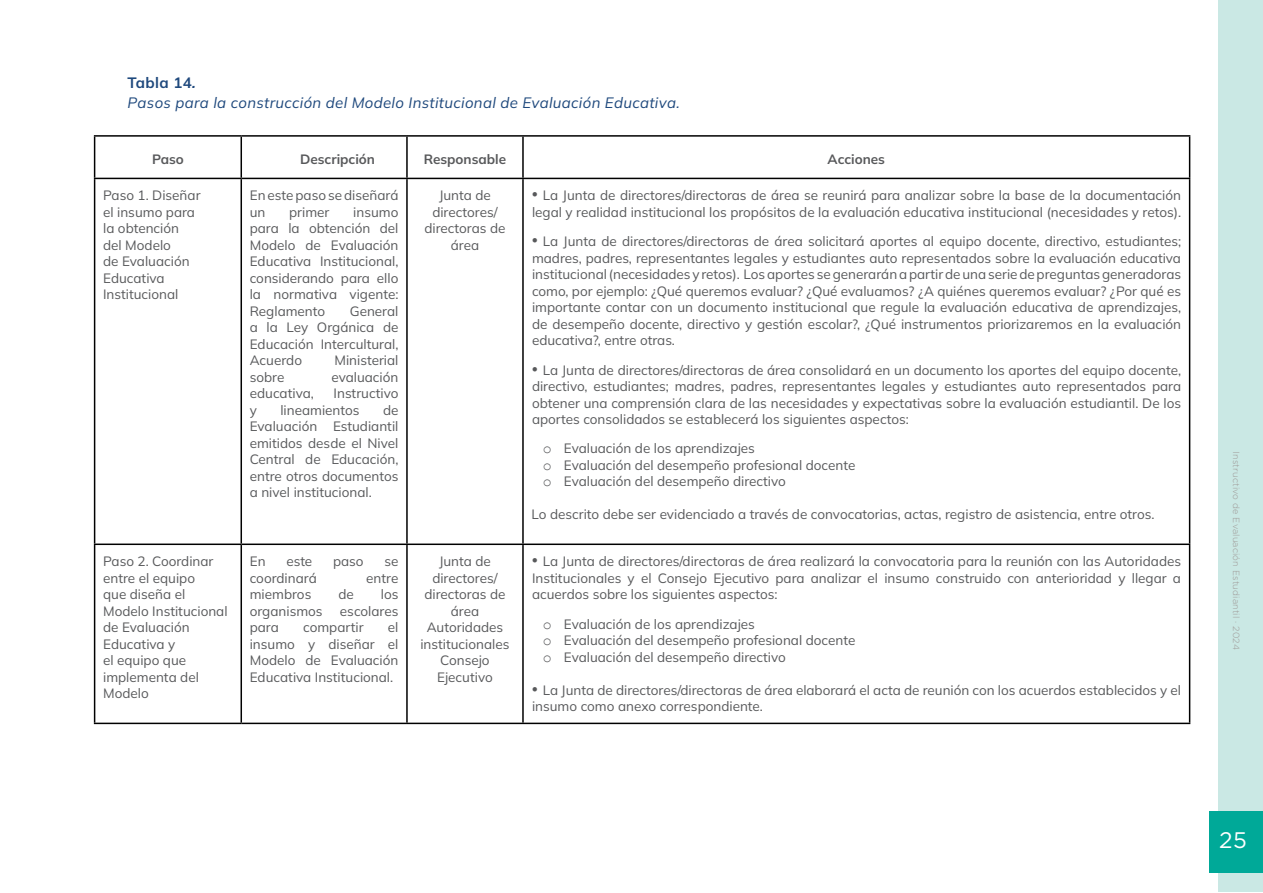
<style>
.page{position:relative;width:1263px;height:893px;background:#fff}
.page>*{position:absolute;margin:0;border:0;box-sizing:border-box;transform-origin:0 0}
.t1{font:22.5px "Gotham";color:#fff}
.t2{font:italic 200 15px/19.5px "Mulish";letter-spacing:.02em;color:#1f497d}
.t3{font:13.5px/16.5px "Mulish";color:#58595b}
.t4{font:700 13.5px "Mulish";color:#58595b}
.t5{font:300 9px "Gotham";letter-spacing:.02em;color:#9d9795}
.s1{font-weight:700;font-style:normal}
.s2{font-family:"Courier New";font-size:15px}
</style>
<div class="page">
<div style="left:1218px;top:0;width:45px;height:891px;background:#cae8e4"></div>
<div style="left:1210px;top:811px;width:53px;height:61px;background:#00a998"></div>
<hr style="left:94px;top:135px;width:147px;height:2px;background:#000">
<hr style="left:94px;top:137px;width:1px;height:41px;background:#000">
<hr style="left:241px;top:135px;width:166px;height:2px;background:#000">
<hr style="left:240px;top:137px;width:2px;height:41px;background:#000">
<hr style="left:407px;top:135px;width:116px;height:2px;background:#000">
<hr style="left:406px;top:137px;width:2px;height:41px;background:#000">
<hr style="left:523px;top:135px;width:667px;height:2px;background:#000">
<hr style="left:522px;top:137px;width:2px;height:41px;background:#000">
<hr style="left:1189px;top:137px;width:1px;height:41px;background:#000">
<hr style="left:94px;top:178px;width:147px;height:1px;background:#000">
<hr style="left:94px;top:179px;width:1px;height:364px;background:#000">
<hr style="left:241px;top:178px;width:166px;height:1px;background:#000">
<hr style="left:240px;top:179px;width:2px;height:364px;background:#000">
<hr style="left:407px;top:178px;width:116px;height:1px;background:#000">
<hr style="left:406px;top:179px;width:2px;height:364px;background:#000">
<hr style="left:523px;top:178px;width:667px;height:1px;background:#000">
<hr style="left:522px;top:179px;width:2px;height:364px;background:#000">
<hr style="left:1189px;top:179px;width:1px;height:364px;background:#000">
<hr style="left:94px;top:543px;width:147px;height:2px;background:#000">
<hr style="left:94px;top:545px;width:1px;height:178px;background:#000">
<hr style="left:241px;top:543px;width:166px;height:2px;background:#000">
<hr style="left:240px;top:545px;width:2px;height:178px;background:#000">
<hr style="left:407px;top:543px;width:116px;height:2px;background:#000">
<hr style="left:406px;top:545px;width:2px;height:178px;background:#000">
<hr style="left:523px;top:543px;width:667px;height:2px;background:#000">
<hr style="left:522px;top:545px;width:2px;height:178px;background:#000">
<hr style="left:1189px;top:545px;width:1px;height:178px;background:#000">
<hr style="left:94px;top:723px;width:147px;height:1px;background:#000">
<hr style="left:241px;top:723px;width:166px;height:1px;background:#000">
<hr style="left:407px;top:723px;width:116px;height:1px;background:#000">
<hr style="left:523px;top:723px;width:667px;height:1px;background:#000">
<p class="t2" style="left:128px;top:73px;width:554px"><span class="s1">Tabla 14</span>.<br>Pasos para la construcción del Modelo Institucional de Evaluación Educativa.</p>
<p class="t4" style="left:152px;top:150px;width:33px">Paso</p>
<p class="t4" style="left:300px;top:150px;width:76px">Descripción</p>
<p class="t4" style="left:424px;top:150px;width:84px">Responsable</p>
<p class="t4" style="left:828px;top:150px;width:59px">Acciones</p>
<p class="t3" style="left:103px;top:187px;width:99px">Paso 1. Diseñar el insumo para la obtención del Modelo<br>de Evaluación<br>Educativa<br>Institucional</p>
<p class="t3" style="left:250px;top:187px;width:150px">En este paso se diseñará un</p>
<p class="t3" style="left:424px;top:187px;width:83px;text-align:center">Junta de directores/ directoras de área</p>
<p class="t3" style="left:531px;top:187px;width:651px">• La Junta de directores/directoras de área se reunirá para analizar sobre la base de la documentación legal y realidad institucional los propósitos de la evaluación educativa institucional (necesidades y retos).</p>
<p class="t3" style="left:250px;top:203px;width:150px;text-align:justify;text-indent:103px">insumo para la obtención del Modelo de Evaluación Educativa Institucional, considerando para ello la normativa vigente:<br>Reglamento</p>
<p class="t3" style="left:289px;top:203px;width:42px">primer</p>
<p class="t3" style="left:531px;top:233px;width:651px;text-align:justify">• La Junta de directores/directoras de área solicitará aportes al equipo docente, directivo, estudiantes; madres, padres, representantes legales y estudiantes auto representados sobre la evaluación educativa institucional (necesidades y retos). Los aportes se generarán a partir de una serie de preguntas generadoras como, por ejemplo: ¿Qué queremos evaluar? ¿Qué evaluamos? ¿A quiénes queremos evaluar? ¿Por qué es importante contar con un documento institucional que regule la evaluación educativa de aprendizajes, de desempeño docente, directivo y gestión escolar?, ¿Qué instrumentos priorizaremos en la evaluación educativa?, entre otras.</p>
<p class="t3" style="left:531px;top:361px;width:651px;text-align:justify">• La Junta de directores/directoras de área consolidará en un documento los aportes del equipo docente, directivo, estudiantes; madres, padres, representantes legales y estudiantes auto representados para obtener una comprensión clara de las necesidades y expectativas sobre la evaluación estudiantil. De los aportes consolidados se establecerá los siguientes aspectos:</p>
<p class="t3" style="left:543px;top:440px;width:314px"><span class="s2">o</span> Evaluación de los aprendizajes<br><span class="s2">o</span> Evaluación del desempeño profesional docente <span class="s2">o</span> Evaluación del desempeño directivo</p>
<p class="t3" style="left:531px;top:506px;width:624px">Lo descrito debe ser evidenciado a través de convocatorias, actas, registro de asistencia, entre otros.</p>
<p class="t3" style="left:250px;top:302px;width:150px;text-align:justify;text-indent:100px">General a la Ley Orgánica de Educación Intercultural, Acuerdo</p>
<p class="t3" style="left:334px;top:352px;width:65px">Ministerial</p>
<p class="t3" style="left:250px;top:368px;width:36px">sobre</p>
<p class="t3" style="left:331px;top:368px;width:69px">evaluación</p>
<p class="t3" style="left:250px;top:385px;width:66px">educativa,</p>
<p class="t3" style="left:334px;top:385px;width:66px">Instructivo</p>
<p class="t3" style="left:250px;top:401px;width:9px">y</p>
<p class="t3" style="left:280px;top:401px;width:81px">lineamientos</p>
<p class="t3" style="left:250px;top:401px;width:150px;text-align:justify;text-indent:133px">de Evaluación Estudiantil emitidos desde el Nivel Central de Educación, entre otros documentos a nivel institucional.</p>
<p class="t3" style="left:103px;top:553px;width:126px">Paso 2. Coordinar entre el equipo<br>que diseña el<br>Modelo Institucional de Evaluación<br>Educativa y<br>el equipo que implementa del<br>Modelo</p>
<p class="t3" style="left:250px;top:553px;width:17px">En</p>
<p class="t3" style="left:286px;top:553px;width:27px">este</p>
<p class="t3" style="left:333px;top:553px;width:32px">paso</p>
<p class="t3" style="left:384px;top:553px;width:16px">se</p>
<p class="t3" style="left:250px;top:569px;width:69px">coordinará</p>
<p class="t3" style="left:366px;top:569px;width:34px">entre</p>
<p class="t3" style="left:250px;top:586px;width:63px">miembros</p>
<p class="t3" style="left:338px;top:586px;width:17px">de</p>
<p class="t3" style="left:381px;top:586px;width:19px">los</p>
<p class="t3" style="left:250px;top:602px;width:74px">organismos</p>
<p class="t3" style="left:340px;top:602px;width:60px">escolares</p>
<p class="t3" style="left:250px;top:619px;width:31px">para</p>
<p class="t3" style="left:303px;top:619px;width:62px">compartir</p>
<p class="t3" style="left:250px;top:619px;width:150px;text-align:justify;text-indent:138px">el insumo y diseñar el Modelo de Evaluación Educativa Institucional.</p>
<p class="t3" style="left:420px;top:553px;width:91px;text-align:center">Junta de directores/ directoras de área<br>Autoridades institucionales<br>Consejo<br>Ejecutivo</p>
<p class="t3" style="left:531px;top:553px;width:651px;text-align:justify">• La Junta de directores/directoras de área realizará la convocatoria para la reunión con las Autoridades Institucionales y el Consejo Ejecutivo para analizar el insumo construido con anterioridad y llegar a acuerdos sobre los siguientes aspectos:</p>
<p class="t3" style="left:543px;top:615px;width:314px"><span class="s2">o</span> Evaluación de los aprendizajes<br><span class="s2">o</span> Evaluación del desempeño profesional docente <span class="s2">o</span> Evaluación del desempeño directivo</p>
<p class="t3" style="left:531px;top:681px;width:651px">• La Junta de directores/directoras de área elaborará el acta de reunión con los acuerdos establecidos y el insumo como anexo correspondiente.</p>
<p class="t5" style="left:1242px;top:451px;width:200px;rotate:90deg">Instructivo de Evaluación Estudiantil · 2024</p>
<h1 class="t1" style="left:1219px;top:826px;width:29px">25</h1>
</div>
